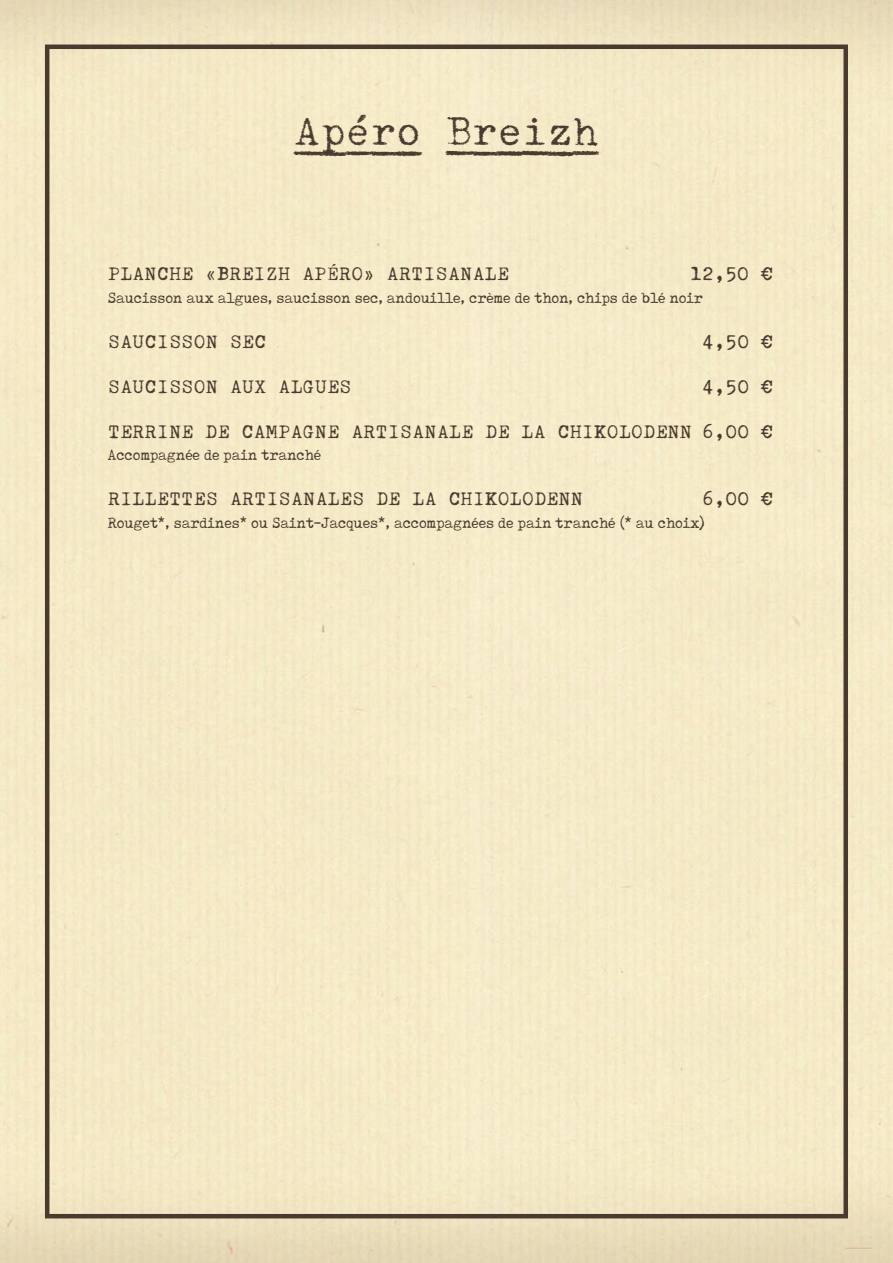
<style>
.page{position:relative;width:893px;height:1263px;background:#fff}
.page>*{position:absolute;margin:0;border:0;box-sizing:border-box;transform-origin:0 0}
.t1{font:39px "Swissa Piccola Underlined";color:#483a2e}
.t2{font:18px "Swissa Piccola";letter-spacing:.03em;color:#483a2e}
.t3{font:16.5px "Tox Typewriter";color:#483a2e}
</style>
<div class="page">
<div style="left:45px;top:45px;width:803px;height:1173px;border:4px solid #483a2e"></div>
<h1 class="t1" style="left:294px;top:109px;width:306px">Apéro Breizh</h1>
<p class="t2" style="left:108px;top:262px;width:402px">PLANCHE «BREIZH APÉRO» ARTISANALE</p>
<p class="t2" style="left:690px;top:262px;width:83px">12,50 €</p>
<p class="t3" style="left:108px;top:289px;width:597px">Saucisson aux algues, saucisson sec, andouille, crème de thon, chips de blé noir</p>
<p class="t2" style="left:108px;top:330px;width:160px">SAUCISSON SEC</p>
<p class="t2" style="left:702px;top:330px;width:72px">4,50 €</p>
<p class="t2" style="left:108px;top:375px;width:245px">SAUCISSON AUX ALGUES</p>
<p class="t2" style="left:702px;top:375px;width:72px">4,50 €</p>
<p class="t2" style="left:108px;top:420px;width:666px">TERRINE DE CAMPAGNE ARTISANALE DE LA CHIKOLODENN 6,00 €</p>
<p class="t3" style="left:108px;top:446px;width:215px">Accompagnée de pain tranché</p>
<p class="t2" style="left:108px;top:487px;width:476px">RILLETTES ARTISANALES DE LA CHIKOLODENN</p>
<p class="t2" style="left:702px;top:487px;width:72px">6,00 €</p>
<p class="t3" style="left:108px;top:514px;width:599px">Rouget*, sardines* ou Saint-Jacques*, accompagnées de pain tranché (* au choix)</p>
</div>
